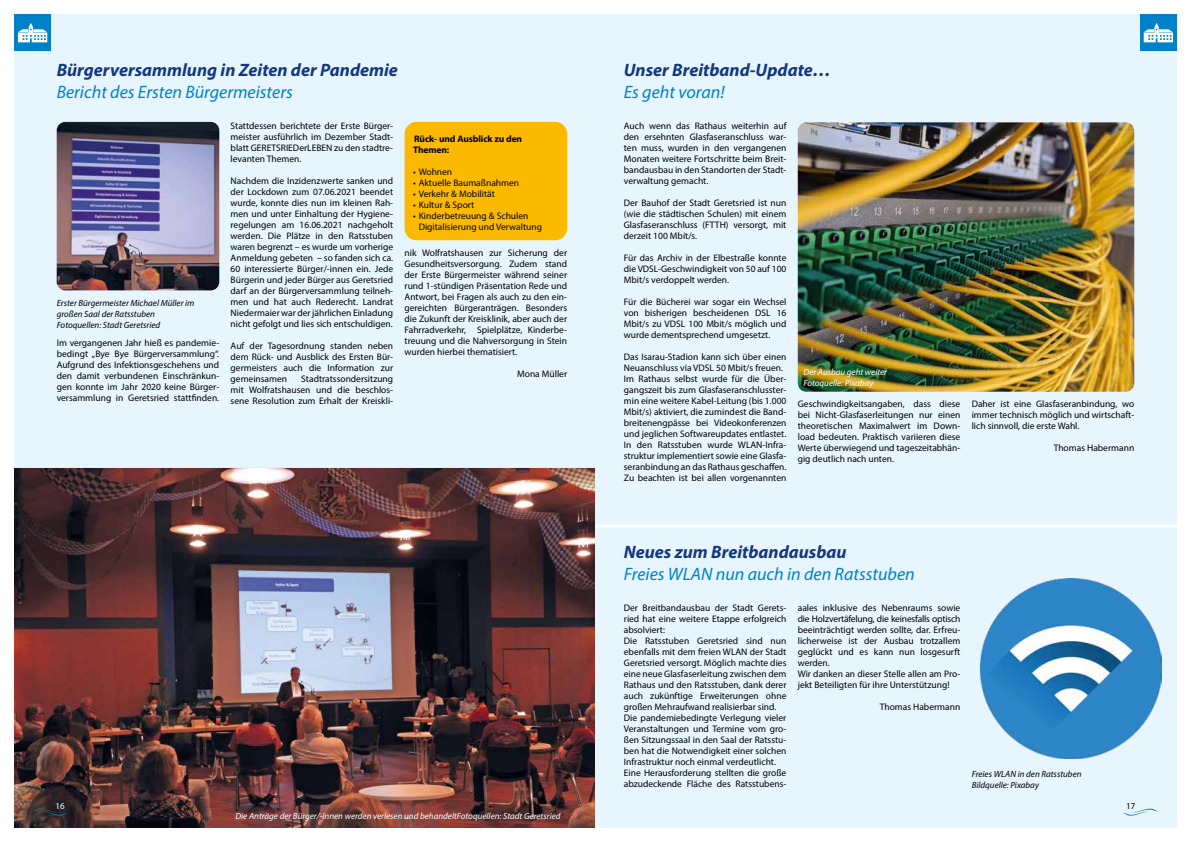
<style>
.page{position:relative;width:1191px;height:842px;background:#fff}
.page>*{position:absolute;margin:0;border:0;box-sizing:border-box;transform-origin:0 0}
.t1{font:italic 700 18px "Myriad Pro";color:#14387f}
.t2{font:italic 18px "Myriad Pro";color:#0081c9}
.t3{font:9.5px/11px "Myriad Pro";color:#000;text-align:justify}
.t4{font:700 9.5px/11px "Myriad Pro";letter-spacing:-.01em;color:#000}
.t5{font:italic 9px/11px "Myriad Pro";color:#000}
.t6{font:italic 9px/11px "Myriad Pro";color:#fff}
.t7{font:9px "Myriad Pro";color:#fff}
.t8{font:9px "Myriad Pro";color:#000}
</style>
<div class="page">
<div style="left:14px;top:14px;width:581px;height:814px;background:#e6f5fe"></div>
<img style="left:14px;top:468px;width:581px;height:360px">
<div style="left:595px;top:14px;width:581px;height:814px;background:#e6f5fe"></div>
<svg style="left:1123px;top:808px;width:34px;height:8px"></svg>
<svg style="left:33px;top:806px;width:34px;height:11px"></svg>
<div style="left:14px;top:14px;width:37px;height:37px;background:#0081c9"></div>
<svg style="left:18px;top:23px;width:29px;height:19px"></svg>
<div style="left:1140px;top:14px;width:36px;height:37px;background:#0081c9"></div>
<svg style="left:1143px;top:23px;width:30px;height:19px"></svg>
<div style="left:404px;top:122px;width:163px;height:118px;background:#fbba00;border-radius:12px"></div>
<img style="left:57px;top:122px;width:162px;height:168px">
<img style="left:797px;top:122px;width:337px;height:270px">
<img style="left:981px;top:578px;width:180px;height:180px">
<hr style="left:595px;top:525px;width:595px;height:3px;background:#fff">
<h1 class="t1" style="left:57px;top:58px;width:343px">Bürgerversammlung in Zeiten der Pandemie</h1>
<h1 class="t2" style="left:57px;top:81px;width:238px">Bericht des Ersten Bürgermeisters</h1>
<p class="t5" style="left:57px;top:297px;width:139px">Erster Bürgermeister Michael Müller im großen Saal der Ratsstuben<br>Fotoquellen: Stadt Geretsried</p>
<p class="t3" style="left:57px;top:337px;width:164px">Im vergangenen Jahr hieß es pandemie&shy;bedingt „Bye Bye Bürgerversammlung“.<br>Aufgrund des Infektionsgeschehens und den damit verbundenen Einschränkun&shy;gen konnte im Jahr 2020 keine Bürger&shy;versammlung in Geretsried stattfinden.</p>
<p class="t3" style="left:231px;top:120px;width:164px">Stattdessen berichtete der Erste Bürger&shy;meister ausführlich im Dezember Stadt&shy;blatt GERETSRIEDerLEBEN zu den stadtre&shy;levanten Themen.</p>
<p class="t3" style="left:231px;top:175px;width:164px">Nachdem die Inzidenzwerte sanken und der Lockdown zum 07.06.2021 beendet wurde, konnte dies nun im kleinen Rah&shy;men und unter Einhaltung der Hygiene&shy;regelungen am 16.06.2021 nachgeholt werden. Die Plätze in den Ratsstuben waren begrenzt – es wurde um vorherige Anmeldung gebeten – so fanden sich ca.<br>60 interessierte Bürger/-innen ein. Jede Bürgerin und jeder Bürger aus Geretsried darf an der Bürgerversammlung teilneh&shy;men und hat auch Rederecht. Landrat Niedermaier war der jährlichen Einladung nicht gefolgt und lies sich entschuldigen.</p>
<p class="t3" style="left:231px;top:340px;width:164px">Auf der Tagesordnung standen neben dem Rück- und Ausblick des Ersten Bür&shy;germeisters auch die Information zur gemeinsamen</p>
<p class="t3" style="left:231px;top:373px;width:164px;text-indent:71px">Stadtratssondersitzung mit Wolfratshausen und die beschlos&shy;sene Resolution zum Erhalt der Kreiskli-</p>
<p class="t4" style="left:413px;top:133px;width:111px">Rück- und Ausblick zu den<br>Themen:</p>
<p class="t3" style="left:413px;top:166px;width:41px">• Wohnen</p>
<p class="t3" style="left:413px;top:177px;width:108px">• Aktuelle Baumaßnahmen</p>
<p class="t3" style="left:413px;top:188px;width:83px">• Verkehr &amp; Mobilität</p>
<p class="t3" style="left:413px;top:199px;width:63px">• Kultur &amp; Sport</p>
<p class="t3" style="left:419px;top:210px;width:125px;text-indent:-6px">• Kinderbetreuung &amp; Schulen<br>Digitalisierung und Verwaltung</p>
<p class="t3" style="left:404px;top:247px;width:164px">nik Wolfratshausen zur Sicherung der Gesundheitsversorgung. Zudem stand der Erste Bürgermeister während seiner rund 1-stündigen Präsentation Rede und Antwort, bei Fragen als auch zu den ein&shy;gereichten Bürgeranträgen. Besonders die Zukunft der Kreisklinik, aber auch der Fahrradverkehr, Spielplätze, Kinderbe&shy;treuung und die Nahversorgung in Stein wurden hierbei thematisiert.</p>
<p class="t3" style="left:517px;top:368px;width:52px">Mona Müller</p>
<h1 class="t1" style="left:624px;top:58px;width:208px">Unser Breitband-Update…</h1>
<h1 class="t2" style="left:624px;top:81px;width:102px">Es geht voran!</h1>
<p class="t3" style="left:624px;top:120px;width:164px">Auch wenn das Rathaus weiterhin auf den ersehnten Glasfaseranschluss war&shy;ten muss, wurden in den vergangenen Monaten weitere Fortschritte beim Breit&shy;bandausbau in den Standorten der Stadt&shy;verwaltung gemacht.</p>
<p class="t3" style="left:624px;top:197px;width:164px">Der Bauhof der Stadt Geretsried ist nun (wie die städtischen Schulen) mit einem Glasfaseranschluss (FTTH) versorgt, mit derzeit 100 Mbit/s.</p>
<p class="t3" style="left:624px;top:252px;width:164px">Für das Archiv in der Elbestraße konnte die VDSL-Geschwindigkeit von 50 auf 100<br>Mbit/s verdoppelt werden.</p>
<p class="t3" style="left:624px;top:296px;width:164px">Für die Bücherei war sogar ein Wechsel von bisherigen bescheidenen DSL 16<br>Mbit/s zu VDSL 100 Mbit/s möglich und wurde dementsprechend umgesetzt.</p>
<p class="t3" style="left:624px;top:351px;width:164px;text-align:left">Das Isarau-Stadion kann sich über einen Neuanschluss via VDSL 50 Mbit/s freuen.<br>Im Rathaus selbst wurde für die Über&shy;gangszeit bis zum Glasfaseranschlusster&shy;min eine weitere Kabel-Leitung (bis 1.000<br>Mbit/s) aktiviert, die zumindest die Band&shy;breitenengpässe bei Videokonferenzen und jeglichen Softwareupdates entlastet.<br>In den Ratsstuben wurde WLAN-Infra&shy;struktur implementiert sowie eine Glasfa&shy;seranbindung an das Rathaus geschaffen.<br>Zu beachten ist bei allen vorgenannten</p>
<p class="t6" style="left:803px;top:366px;width:85px">Der Ausbau geht weiter<br>Fotoquelle: Pixabay</p>
<p class="t3" style="left:797px;top:398px;width:164px">Geschwindigkeitsangaben, dass diese bei Nicht-Glasfaserleitungen nur einen theoretischen Maximalwert im Down&shy;load bedeuten. Praktisch variieren diese Werte überwiegend und tageszeitabhän&shy;gig deutlich nach unten.</p>
<p class="t3" style="left:971px;top:398px;width:164px">Daher ist eine Glasfaseranbindung, wo immer technisch möglich und wirtschaft&shy;lich sinnvoll, die erste Wahl.</p>
<p class="t3" style="left:1053px;top:442px;width:82px">Thomas Habermann</p>
<h1 class="t1" style="left:624px;top:540px;width:224px">Neues zum Breitbandausbau</h1>
<h1 class="t2" style="left:624px;top:562px;width:292px">Freies WLAN nun auch in den Ratsstuben</h1>
<p class="t3" style="left:624px;top:602px;width:164px;text-align:left">Der Breitbandausbau der Stadt Gerets&shy;ried hat eine weitere Etappe erfolgreich absolviert:<br>Die Ratsstuben Geretsried sind nun ebenfalls mit dem freien WLAN der Stadt Geretsried versorgt. Möglich machte dies eine neue Glasfaserleitung zwischen dem Rathaus und den Ratsstuben, dank derer auch zukünftige Erweiterungen ohne großen Mehraufwand realisierbar sind.<br>Die pandemiebedingte Verlegung vieler Veranstaltungen und Termine vom gro&shy;ßen Sitzungssaal in den Saal der Ratsstu&shy;ben hat die Notwendigkeit einer solchen Infrastruktur noch einmal verdeutlicht.<br>Eine Herausforderung stellten die große abzudeckende Fläche des Ratsstubens-</p>
<p class="t3" style="left:797px;top:602px;width:164px;text-align:left">aales inklusive des Nebenraums sowie die Holzvertäfelung, die keinesfalls optisch beeinträchtigt werden sollte, dar. Erfreu&shy;licherweise ist der Ausbau trotzallem geglückt und es kann nun losgesurft werden.<br>Wir danken an dieser Stelle allen am Pro&shy;jekt Beteiligten für ihre Unterstützung!</p>
<p class="t3" style="left:879px;top:701px;width:82px">Thomas Habermann</p>
<p class="t5" style="left:971px;top:769px;width:111px">Freies WLAN in den Ratsstuben<br>Bildquelle: Pixabay</p>
<p class="t7" style="left:56px;top:800px;width:11px">16</p>
<p class="t8" style="left:1126px;top:800px;width:11px">17</p>
<p class="t6" style="left:235px;top:810px;width:327px">Die Anträge der Bürger/-innen werden verlesen und behandeltFotoquellen: Stadt Geretsried</p>
</div>
